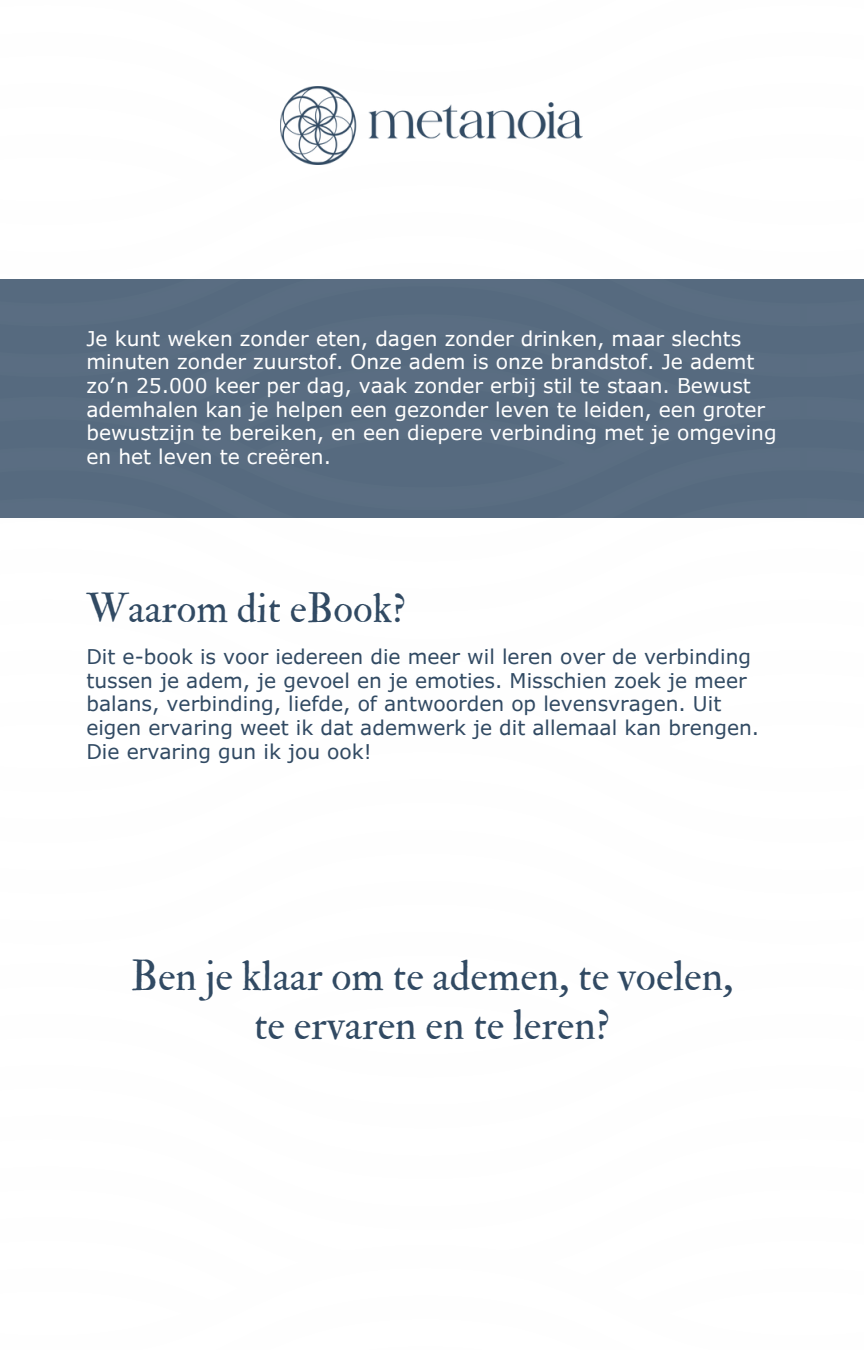
<style>
.page{position:relative;width:864px;height:1350px;background:#fff}
.page>*{position:absolute;margin:0;border:0;box-sizing:border-box;transform-origin:0 0}
.t1{font:41.85px/49.1px "IM FELL Double Pica Roman";color:#314a63;text-align:center}
.t2{font:40.95px "IM FELL Double Pica Roman";color:#314a63}
.t3{font:20.25px/23.6px "Verdana Pro";color:#fff}
.t4{font:20.25px/23.6px "Verdana Pro";color:#314a63}
</style>
<div class="page">
<img style="left:0;top:115px;width:864px;height:403px">
<img style="left:281px;top:86px;width:302px;height:78px">
<h1 class="t3" style="left:86px;top:326px;width:692px">Je kunt weken zonder eten, dagen zonder drinken, maar slechts minuten zonder zuurstof. Onze adem is onze brandstof. Je ademt zo’n 25.000 keer per dag, vaak zonder erbij stil te staan. Bewust ademhalen kan je helpen een gezonder leven te leiden, een groter bewustzijn te bereiken, en een diepere verbinding met je omgeving en het leven te creëren.</h1>
<p class="t2" style="left:86px;top:583px;width:321px">Waarom dit eBook?</p>
<p class="t4" style="left:86px;top:644px;width:674px">Dit e-book is voor iedereen die meer wil leren over de verbinding tussen je adem, je gevoel en je emoties. Misschien zoek je meer balans, verbinding, liefde, of antwoorden op levensvragen. Uit eigen ervaring weet ik dat ademwerk je dit allemaal kan brengen.<br>Die ervaring gun ik jou ook!</p>
<p class="t1" style="left:131px;top:953px;width:604px">Ben je klaar om te ademen, te voelen, te ervaren en te leren?</p>
</div>
